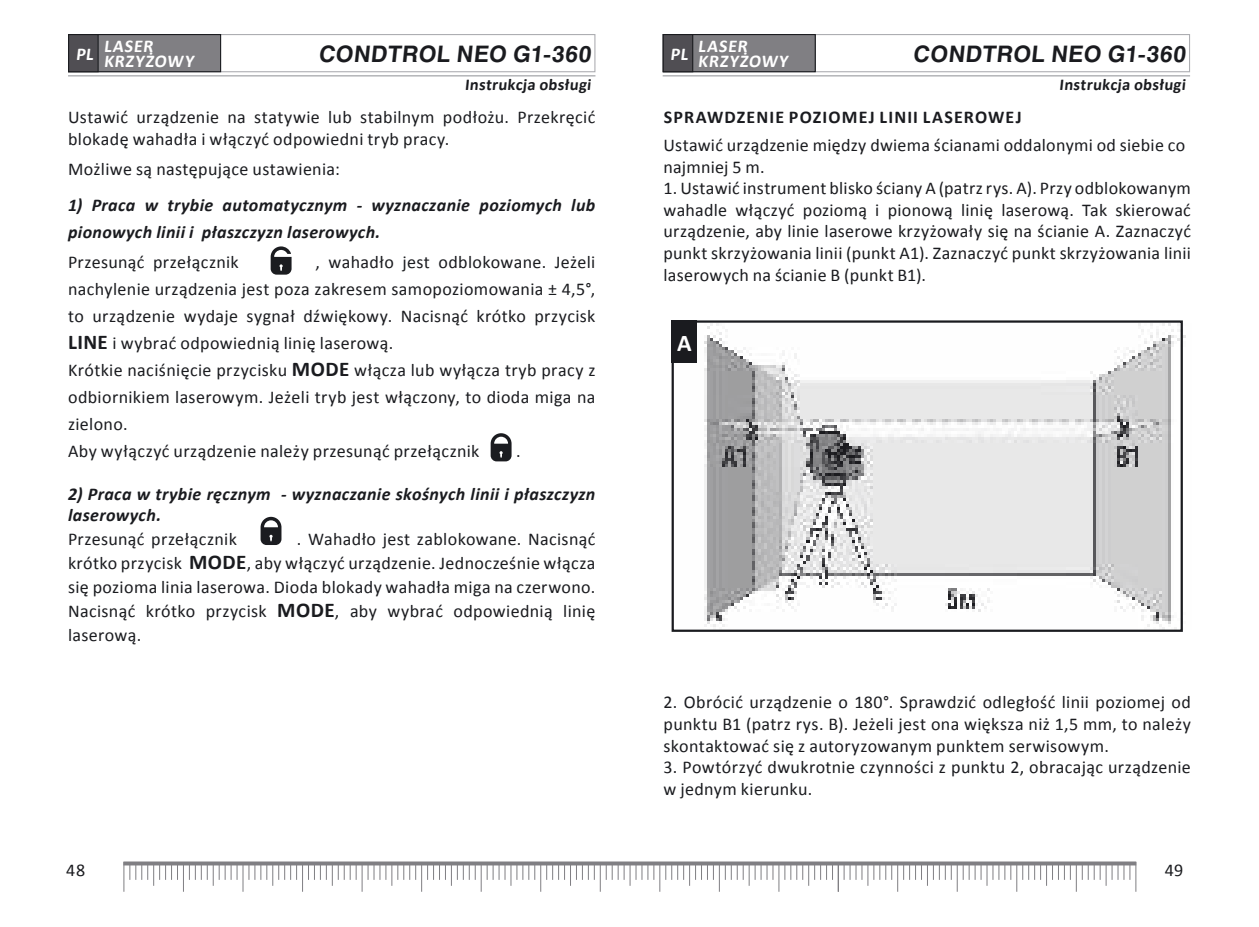
<style>
.page{position:relative;width:1259px;height:927px;background:#fff}
.page>*{position:absolute;margin:0;border:0;box-sizing:border-box;transform-origin:0 0}
.t1{font:700 24px "Calibri";color:#fff}
.t2{font:700 22.5px "Helios";color:#1a1b1f}
.t3{font:18px/21.6px "Calibri";letter-spacing:.02em;color:#1a1b1f}
.t4{font:italic 700 18px/27px "Calibri";letter-spacing:.02em;color:#1a1b1f}
.t5{font:700 18px "Calibri";letter-spacing:.06em;color:#1a1b1f}
.t6{font:700 18px/15px "Calibri";color:#fff}
.t7{font:700 16.5px "Calibri";color:#1a1b1f}
.s1{font-weight:700;font-size:21px}
</style>
<div class="page">
<div style="left:124px;top:862px;width:1012px;height:3px;border:1px solid #807f83"></div>
<hr style="left:123px;top:862px;width:1px;height:30px;background:#807f83">
<svg style="left:129px;top:862px;width:49px;height:24px"></svg>
<svg style="left:189px;top:862px;width:48px;height:24px"></svg>
<svg style="left:248px;top:862px;width:49px;height:24px"></svg>
<svg style="left:308px;top:862px;width:49px;height:24px"></svg>
<svg style="left:367px;top:862px;width:49px;height:24px"></svg>
<svg style="left:427px;top:862px;width:49px;height:24px"></svg>
<svg style="left:486px;top:862px;width:49px;height:24px"></svg>
<svg style="left:546px;top:862px;width:49px;height:24px"></svg>
<svg style="left:606px;top:862px;width:48px;height:24px"></svg>
<svg style="left:665px;top:862px;width:49px;height:24px"></svg>
<svg style="left:725px;top:862px;width:48px;height:24px"></svg>
<svg style="left:784px;top:862px;width:49px;height:24px"></svg>
<hr style="left:183px;top:862px;width:1px;height:30px;background:#807f83">
<hr style="left:242px;top:862px;width:1px;height:30px;background:#807f83">
<hr style="left:302px;top:862px;width:1px;height:30px;background:#807f83">
<hr style="left:361px;top:862px;width:1px;height:30px;background:#807f83">
<hr style="left:421px;top:862px;width:1px;height:30px;background:#807f83">
<hr style="left:481px;top:862px;width:1px;height:30px;background:#807f83">
<hr style="left:540px;top:862px;width:1px;height:30px;background:#807f83">
<hr style="left:600px;top:862px;width:1px;height:30px;background:#807f83">
<hr style="left:659px;top:862px;width:1px;height:30px;background:#807f83">
<hr style="left:719px;top:862px;width:1px;height:30px;background:#807f83">
<hr style="left:778px;top:862px;width:1px;height:30px;background:#807f83">
<hr style="left:838px;top:862px;width:1px;height:30px;background:#807f83">
<hr style="left:837px;top:862px;width:1px;height:30px;background:#807f83">
<svg style="left:843px;top:862px;width:49px;height:24px"></svg>
<svg style="left:903px;top:862px;width:48px;height:24px"></svg>
<svg style="left:962px;top:862px;width:49px;height:24px"></svg>
<svg style="left:1022px;top:862px;width:49px;height:24px"></svg>
<svg style="left:1081px;top:862px;width:49px;height:24px"></svg>
<hr style="left:897px;top:862px;width:1px;height:30px;background:#807f83">
<hr style="left:956px;top:862px;width:1px;height:30px;background:#807f83">
<hr style="left:1016px;top:862px;width:1px;height:30px;background:#807f83">
<hr style="left:1075px;top:862px;width:1px;height:30px;background:#807f83">
<hr style="left:1135px;top:862px;width:1px;height:30px;background:#807f83">
<div style="left:68px;top:34px;width:527px;height:38px;border:1px solid #adaeb2"></div>
<div style="left:69px;top:35px;width:152px;height:37px;background:#807f83"></div>
<div style="left:68px;top:34px;width:153px;height:38px;border:1px solid #1a1b1f"></div>
<hr style="left:69px;top:75px;width:526px;height:2px;background:#adaeb2">
<div style="left:69px;top:35px;width:29px;height:37px;background:#504e53"></div>
<div style="left:68px;top:34px;width:31px;height:38px;border:1px solid #1a1b1f"></div>
<div style="left:662px;top:34px;width:528px;height:38px;border:1px solid #adaeb2"></div>
<div style="left:663px;top:35px;width:152px;height:37px;background:#807f83"></div>
<div style="left:662px;top:34px;width:154px;height:38px;border:1px solid #1a1b1f"></div>
<hr style="left:663px;top:75px;width:526px;height:2px;background:#adaeb2">
<div style="left:663px;top:35px;width:30px;height:37px;background:#504e53"></div>
<div style="left:662px;top:34px;width:31px;height:38px;border:1px solid #1a1b1f"></div>
<svg style="left:271px;top:246px;width:20px;height:29px"></svg>
<svg style="left:490px;top:433px;width:21px;height:28px"></svg>
<svg style="left:260px;top:517px;width:21px;height:28px"></svg>
<img style="left:704px;top:323px;width:482px;height:306px">
<div style="left:671px;top:320px;width:511px;height:312px;border:2px solid #1a1b1f"></div>
<div style="left:671px;top:320px;width:26px;height:43px;background:#1a1b1f"></div>
<p class="t6" style="left:104px;top:39px;width:94px">LASER<br>KRZYŻOWY</p>
<p class="t6" style="left:698px;top:39px;width:53px">LASER</p>
<p class="t2" style="left:318px;top:41px;width:276px">CONDTROL NEO G1-360</p>
<p class="t2" style="left:913px;top:41px;width:276px">CONDTROL NEO G1-360</p>
<p class="t6" style="left:76px;top:47px;width:21px">PL</p>
<p class="t6" style="left:670px;top:47px;width:21px">PL</p>
<p class="t6" style="left:698px;top:54px;width:94px">KRZYŻOWY</p>
<p class="t7" style="left:465px;top:74px;width:130px">Instrukcja obsługi</p>
<p class="t7" style="left:1059px;top:74px;width:130px">Instrukcja obsługi</p>
<p class="t3" style="left:68px;top:107px;width:529px">Ustawić urządzenie na statywie lub stabilnym podłożu. Przekręcić blokadę wahadła i włączyć odpowiedni tryb pracy.</p>
<p class="t3" style="left:68px;top:158px;width:273px">Możliwe są następujące ustawienia:</p>
<p class="t4" style="left:68px;top:192px;width:529px">1) Praca w trybie automatycznym - wyznaczanie poziomych lub pionowych linii i płaszczyzn laserowych.</p>
<p class="t3" style="left:68px;top:251px;width:172px">Przesunąć przełącznik</p>
<p class="t3" style="left:68px;top:248px;width:529px;line-height:27px;text-indent:247px">, wahadło jest odblokowane. Jeżeli nachylenie urządzenia jest poza zakresem samopoziomowania ± 4,5°, to urządzenie wydaje sygnał dźwiękowy. Nacisnąć krótko przycisk <span class="s1">LINE</span> i wybrać odpowiednią linię laserową.<br>Krótkie naciśnięcie przycisku <span class="s1">MODE</span> włącza lub wyłącza tryb pracy z odbiornikiem laserowym. Jeżeli tryb jest włączony, to dioda miga na zielono.<br>Aby wyłączyć urządzenie należy przesunąć przełącznik</p>
<p class="t3" style="left:516px;top:440px;width:6px">.</p>
<p class="t4" style="left:68px;top:483px;width:529px;line-height:21.6px">2) Praca w trybie ręcznym - wyznaczanie skośnych linii i płaszczyzn laserowych.</p>
<p class="t3" style="left:68px;top:529px;width:170px">Przesunąć przełącznik</p>
<p class="t3" style="left:68px;top:528px;width:529px;line-height:24px;text-align:justify;text-indent:229px">. Wahadło jest zablokowane. Nacisnąć krótko przycisk <span class="s1">MODE</span>, aby włączyć urządzenie. Jednocześnie włącza się pozioma linia laserowa. Dioda blokady wahadła miga na czerwono.<br>Nacisnąć krótko przycisk <span class="s1">MODE</span>, aby wybrać odpowiednią linię laserową.</p>
<p class="t5" style="left:664px;top:109px;width:359px">SPRAWDZENIE POZIOMEJ LINII LASEROWEJ</p>
<p class="t3" style="left:663px;top:134px;width:523px">Ustawić urządzenie między dwiema ścianami oddalonymi od siebie co najmniej 5 m.</p>
<p class="t3" style="left:663px;top:178px;width:529px;text-align:justify">1. Ustawić instrument blisko ściany A (patrz rys. A). Przy odblokowanym wahadle włączyć poziomą i pionową linię laserową. Tak skierować urządzenie, aby linie laserowe krzyżowały się na ścianie A. Zaznaczyć punkt skrzyżowania linii (punkt A1). Zaznaczyć punkt skrzyżowania linii laserowych na ścianie B (punkt B1).</p>
<h1 class="t1" style="left:677px;top:331px;width:16px">A</h1>
<p class="t3" style="left:663px;top:692px;width:529px;text-align:justify">2. Obrócić urządzenie o 180°. Sprawdzić odległość linii poziomej od punktu B1 (patrz rys. B). Jeżeli jest ona większa niż 1,5 mm, to należy skontaktować się z autoryzowanym punktem serwisowym.</p>
<p class="t3" style="left:663px;top:756px;width:529px">3. Powtórzyć dwukrotnie czynności z punktu 2, obracając urządzenie w jednym kierunku.</p>
<p class="t3" style="left:66px;top:859px;width:20px">48</p>
<p class="t3" style="left:1164px;top:859px;width:20px">49</p>
</div>
